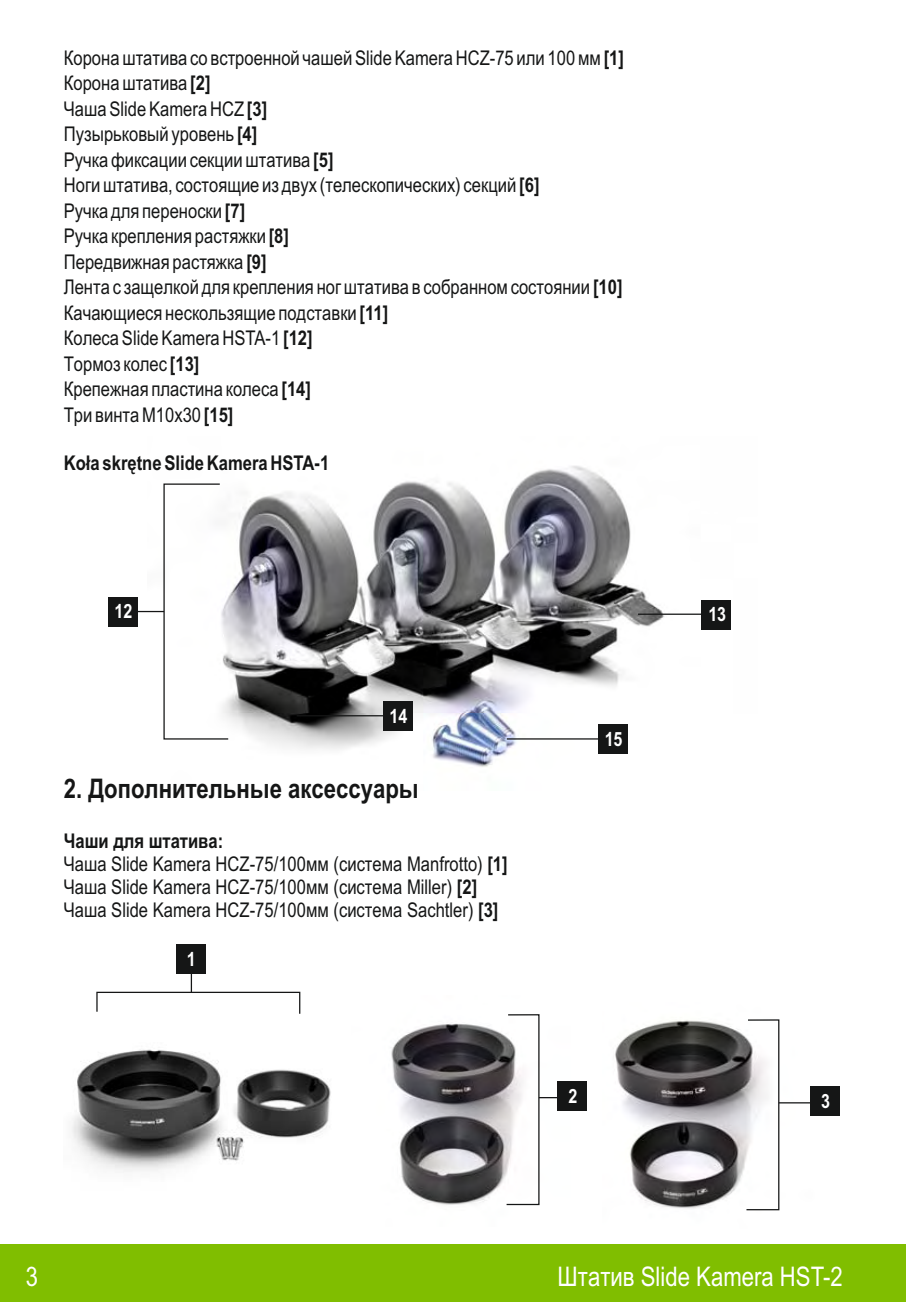
<style>
.page{position:relative;width:906px;height:1302px;background:#fff}
.page>*{position:absolute;margin:0;border:0;box-sizing:border-box;transform-origin:0 0}
.t1{font:700 27px "Arial Narrow";color:#151616}
.t2{font:27px "Arial Narrow";color:#fff}
.t3{font:20.25px/25.4px "Arial Narrow";color:#151616}
.t4{font:700 20.25px "Arial Narrow";color:#151616}
.t5{font:700 19.57px "Arial Narrow";color:#fff}
.s1{font-weight:700}
</style>
<div class="page">
<img style="left:147px;top:466px;width:584px;height:301px">
<img style="left:391px;top:1023px;width:196px;height:183px">
<svg style="left:505px;top:1014px;width:35px;height:191px"></svg>
<hr style="left:539px;top:1096px;width:31px;height:2px;background:#151616">
<img style="left:72px;top:1049px;width:259px;height:123px">
<div style="left:177px;top:943px;width:29px;height:30px;background:#151616"></div>
<svg style="left:96px;top:973px;width:205px;height:41px"></svg>
<div style="left:0;top:1243px;width:906px;height:58px;background:#80be00"></div>
<hr style="left:507px;top:738px;width:104px;height:1px;background:#151616">
<hr style="left:297px;top:715px;width:106px;height:1px;background:#151616">
<hr style="left:638px;top:613px;width:79px;height:1px;background:#151616">
<div style="left:702px;top:600px;width:29px;height:29px;background:#151616"></div>
<div style="left:598px;top:724px;width:29px;height:29px;background:#151616"></div>
<div style="left:383px;top:701px;width:29px;height:29px;background:#151616"></div>
<div style="left:557px;top:1080px;width:30px;height:30px;background:#151616"></div>
<img style="left:615px;top:1020px;width:221px;height:191px">
<div style="left:810px;top:1086px;width:29px;height:29px;background:#151616"></div>
<svg style="left:745px;top:1019px;width:35px;height:191px"></svg>
<hr style="left:779px;top:1101px;width:31px;height:2px;background:#151616">
<svg style="left:163px;top:483px;width:66px;height:257px"></svg>
<hr style="left:128px;top:610px;width:36px;height:2px;background:#151616">
<div style="left:108px;top:596px;width:29px;height:30px;background:#151616"></div>
<p class="t3" style="left:64px;top:47px;width:562px">Корона штатива со встроенной чашей Slide KameraHCZ-75 или 100 мм<span class="s1">[1] </span>Корона штатива <span class="s1">[2]<br></span>Чаша Slide KameraHCZ <span class="s1">[3]<br></span>Пузырьковый уровень <span class="s1">[4]<br></span>Ручка фиксации секции штатива <span class="s1">[5]<br></span>Ноги штатива, состоящие из двух (телескопических) секций <span class="s1">[6]<br></span>Ручка для переноски <span class="s1">[7]<br></span>Ручка крепления растяжки <span class="s1">[8]<br></span>Передвижная растяжка <span class="s1">[9]<br></span>Лента с защелкой для крепления ног штатива в собранном состоянии <span class="s1">[10] </span>Качающиеся нескользящие подставки <span class="s1">[11]<br></span>Колеса Slide KameraHSTA-1 <span class="s1">[12]<br></span>Тормоз колес <span class="s1">[13]<br></span>Крепежная пластина колеса <span class="s1">[14]<br></span>Три винта M10x30 <span class="s1">[15]</span></p>
<p class="t4" style="left:64px;top:455px;width:267px">Koła skrętne Slide Kamera HSTA-1</p>
<p class="t5" style="left:114px;top:604px;width:19px">12</p>
<p class="t5" style="left:389px;top:708px;width:19px">14</p>
<h1 class="t1" style="left:64px;top:778px;width:356px">2. Дополнительные аксессуары</h1>
<p class="t3" style="left:64px;top:830px;width:445px;line-height:23.2px"><span class="s1">Чаши для штатива:<br></span>Чаша Slide Kamera HCZ-75/100мм (система Manfrotto) <span class="s1">[1] </span>Чаша Slide Kamera HCZ-75/100мм (система Miller) <span class="s1">[2] </span>Чаша Slide Kamera HCZ-75/100мм (система Sachtler) <span class="s1">[3]</span></p>
<p class="t5" style="left:187px;top:951px;width:10px">1</p>
<p class="t5" style="left:604px;top:731px;width:19px">15</p>
<p class="t5" style="left:708px;top:607px;width:19px">13</p>
<p class="t5" style="left:568px;top:1088px;width:10px">2</p>
<p class="t5" style="left:821px;top:1093px;width:10px">3</p>
<h1 class="t2" style="left:26px;top:1265px;width:14px">3</h1>
<h1 class="t2" style="left:557px;top:1265px;width:286px">Штатив Slide Kamera HST-2</h1>
</div>
